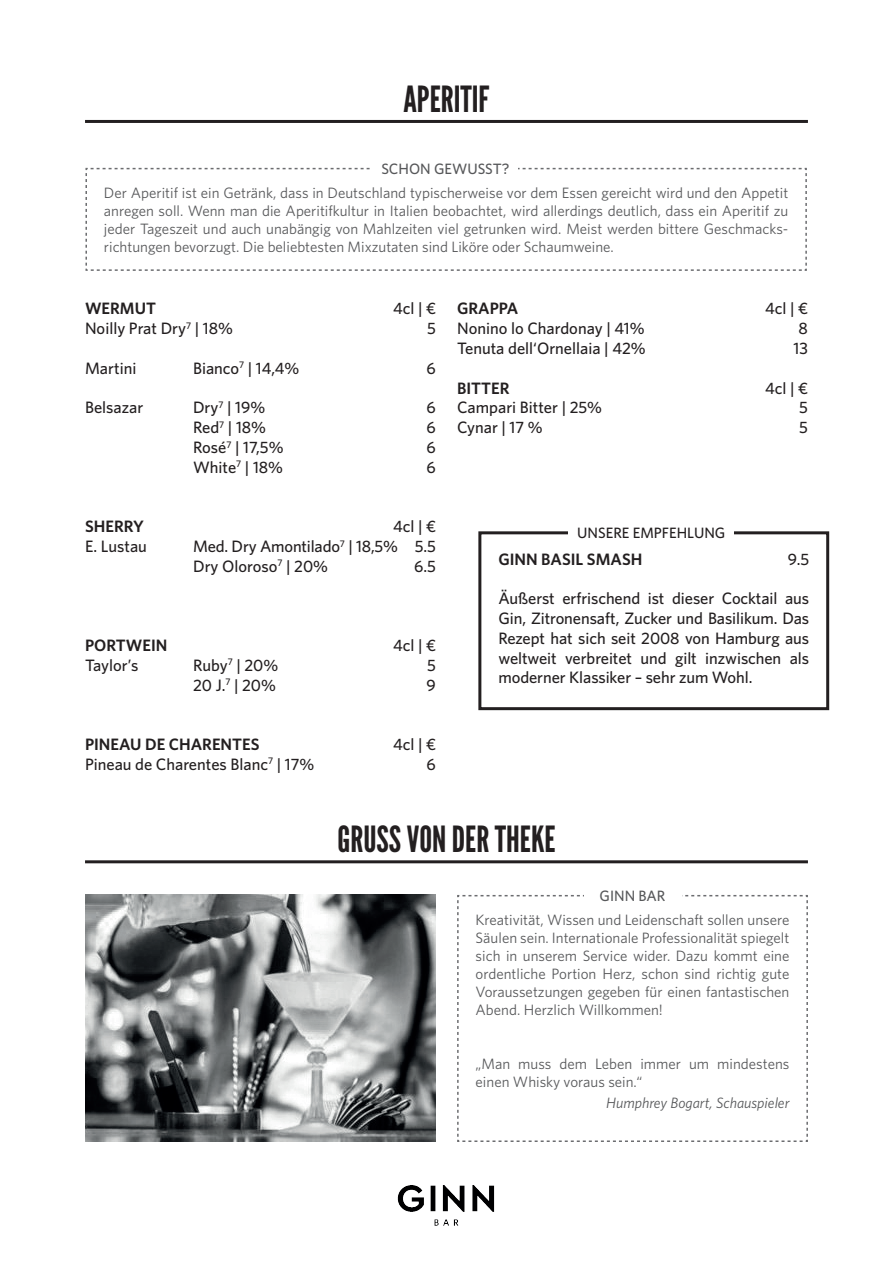
<style>
.page{position:relative;width:893px;height:1263px;background:#fff}
.page>*{position:absolute;margin:0;border:0;box-sizing:border-box;transform-origin:0 0}
.t1{font:36px "League Gothic";color:#231f20}
.t2{font:500 16.5px/19.8px "Whitney";color:#231f20;text-align:justify}
.t3{font:600 16.5px "Whitney";color:#231f20}
.t4{font:15px/18px "Whitney";color:#57585a;text-align:justify}
.t5{font:italic 15px "Whitney";color:#57585a}
.t6{font:500 15px "Whitney";color:#57585a}
.t7{font:500 15px "Whitney";color:#231f20}
</style>
<div class="page">
<img style="left:397px;top:1185px;width:98px;height:41px">
<hr style="left:85px;top:120px;width:723px;height:3px;background:#231f20">
<svg style="left:85px;top:167px;width:722px;height:104px"></svg>
<div style="left:373px;top:153px;width:145px;height:29px;background:#fff"></div>
<div style="left:478px;top:531px;width:351px;height:179px;border:3px solid #231f20"></div>
<div style="left:569px;top:514px;width:165px;height:36px;background:#fff"></div>
<hr style="left:85px;top:860px;width:723px;height:3px;background:#231f20">
<img style="left:85px;top:895px;width:351px;height:247px">
<svg style="left:457px;top:895px;width:351px;height:247px"></svg>
<div style="left:584px;top:880px;width:97px;height:29px;background:#fff"></div>
<h1 class="t1" style="left:403px;top:77px;width:87px">APERITIF</h1>
<p class="t6" style="left:381px;top:159px;width:130px">SCHON GEWUSST?</p>
<p class="t4" style="left:104px;top:184px;width:686px">Der Aperitif ist ein Getränk, dass in Deutschland typischerweise vor dem Essen gereicht wird und den Appetit anregen soll. Wenn man die Aperitifkultur in Italien beobachtet, wird allerdings deutlich, dass ein Aperitif zu jeder Tageszeit und auch unabängig von Mahlzeiten viel getrunken wird. Meist werden bittere Geschmacks&shy;richtungen bevorzugt. Die beliebtesten Mixzutaten sind Liköre oder Schaumweine.</p>
<p class="t3" style="left:85px;top:298px;width:73px">WERMUT</p>
<p class="t2" style="left:393px;top:299px;width:44px">4cl | €</p>
<p class="t2" style="left:85px;top:318px;width:149px">Noilly Prat Dry<sup>7</sup> | 18%</p>
<p class="t2" style="left:427px;top:318px;width:10px">5</p>
<p class="t2" style="left:85px;top:358px;width:53px">Martini</p>
<p class="t2" style="left:193px;top:358px;width:108px">Bianco<sup>7</sup> | 14,4%</p>
<p class="t2" style="left:427px;top:358px;width:11px">6</p>
<p class="t2" style="left:85px;top:398px;width:60px">Belsazar</p>
<p class="t2" style="left:193px;top:398px;width:74px">Dry<sup>7</sup> | 19%</p>
<p class="t2" style="left:427px;top:398px;width:11px">6</p>
<p class="t2" style="left:193px;top:417px;width:75px">Red<sup>7</sup> | 18%</p>
<p class="t2" style="left:427px;top:417px;width:11px">6</p>
<p class="t2" style="left:193px;top:437px;width:92px">Rosé<sup>7</sup> | 17,5%</p>
<p class="t2" style="left:427px;top:437px;width:11px">6</p>
<p class="t2" style="left:193px;top:457px;width:92px">White<sup>7</sup> | 18%</p>
<p class="t2" style="left:427px;top:457px;width:11px">6</p>
<p class="t3" style="left:85px;top:516px;width:60px">SHERRY</p>
<p class="t2" style="left:393px;top:516px;width:44px">4cl | €</p>
<p class="t2" style="left:85px;top:536px;width:63px">E. Lustau</p>
<p class="t2" style="left:193px;top:536px;width:244px">Med. Dry Amontilado<sup>7</sup> | 18,5% 5.5<br>Dry Oloroso<sup>7</sup> | 20%</p>
<p class="t2" style="left:414px;top:556px;width:23px">6.5</p>
<p class="t3" style="left:85px;top:634px;width:84px">PORTWEIN</p>
<p class="t2" style="left:393px;top:635px;width:44px">4cl | €</p>
<p class="t2" style="left:85px;top:655px;width:55px">Taylor’s</p>
<p class="t2" style="left:193px;top:655px;width:87px">Ruby<sup>7</sup> | 20%</p>
<p class="t2" style="left:427px;top:655px;width:10px">5</p>
<p class="t2" style="left:193px;top:675px;width:84px">20 J.<sup>7</sup> | 20%</p>
<p class="t2" style="left:427px;top:675px;width:11px">9</p>
<p class="t3" style="left:85px;top:733px;width:176px">PINEAU DE CHARENTES</p>
<p class="t2" style="left:393px;top:734px;width:44px">4cl | €</p>
<p class="t2" style="left:85px;top:754px;width:231px">Pineau de Charentes Blanc<sup>7</sup> | 17%</p>
<p class="t2" style="left:427px;top:754px;width:11px">6</p>
<p class="t3" style="left:457px;top:298px;width:63px">GRAPPA</p>
<p class="t2" style="left:765px;top:299px;width:44px">4cl | €</p>
<p class="t2" style="left:457px;top:318px;width:189px">Nonino lo Chardonay | 41%</p>
<p class="t2" style="left:798px;top:318px;width:11px">8</p>
<p class="t2" style="left:457px;top:338px;width:190px">Tenuta dell‘Ornellaia | 42%</p>
<p class="t2" style="left:793px;top:338px;width:16px">13</p>
<p class="t3" style="left:457px;top:377px;width:54px">BITTER</p>
<p class="t2" style="left:765px;top:378px;width:44px">4cl | €</p>
<p class="t2" style="left:457px;top:398px;width:146px">Campari Bitter | 25%</p>
<p class="t2" style="left:799px;top:398px;width:10px">5</p>
<p class="t2" style="left:457px;top:417px;width:87px">Cynar | 17 %</p>
<p class="t2" style="left:799px;top:417px;width:10px">5</p>
<p class="t7" style="left:577px;top:523px;width:150px">UNSERE EMPFEHLUNG</p>
<p class="t3" style="left:498px;top:548px;width:146px">GINN BASIL SMASH</p>
<p class="t2" style="left:788px;top:549px;width:23px">9.5</p>
<p class="t2" style="left:498px;top:588px;width:312px">Äußerst erfrischend ist dieser Cocktail aus Gin, Zitronensaft, Zucker und Basilikum. Das Rezept hat sich seit 2008 von Hamburg aus weltweit verbreitet und gilt inzwischen als moderner Klassiker – sehr zum Wohl.</p>
<h1 class="t1" style="left:337px;top:818px;width:220px">GRUSS VON DER THEKE</h1>
<p class="t6" style="left:600px;top:886px;width:67px">GINN BAR</p>
<p class="t4" style="left:476px;top:911px;width:315px">Kreativität, Wissen und Leidenschaft sollen unsere Säulen sein. Internationale Professionalität spiegelt sich in unserem Service wider. Dazu kommt eine ordentliche Portion Herz, schon sind richtig gute Voraussetzungen gegeben für einen fantastischen Abend. Herzlich Willkommen!</p>
<p class="t4" style="left:476px;top:1055px;width:315px">„Man muss dem Leben immer um mindestens einen Whisky voraus sein.“</p>
<p class="t5" style="left:606px;top:1093px;width:185px">Humphrey Bogart, Schauspieler</p>
</div>
